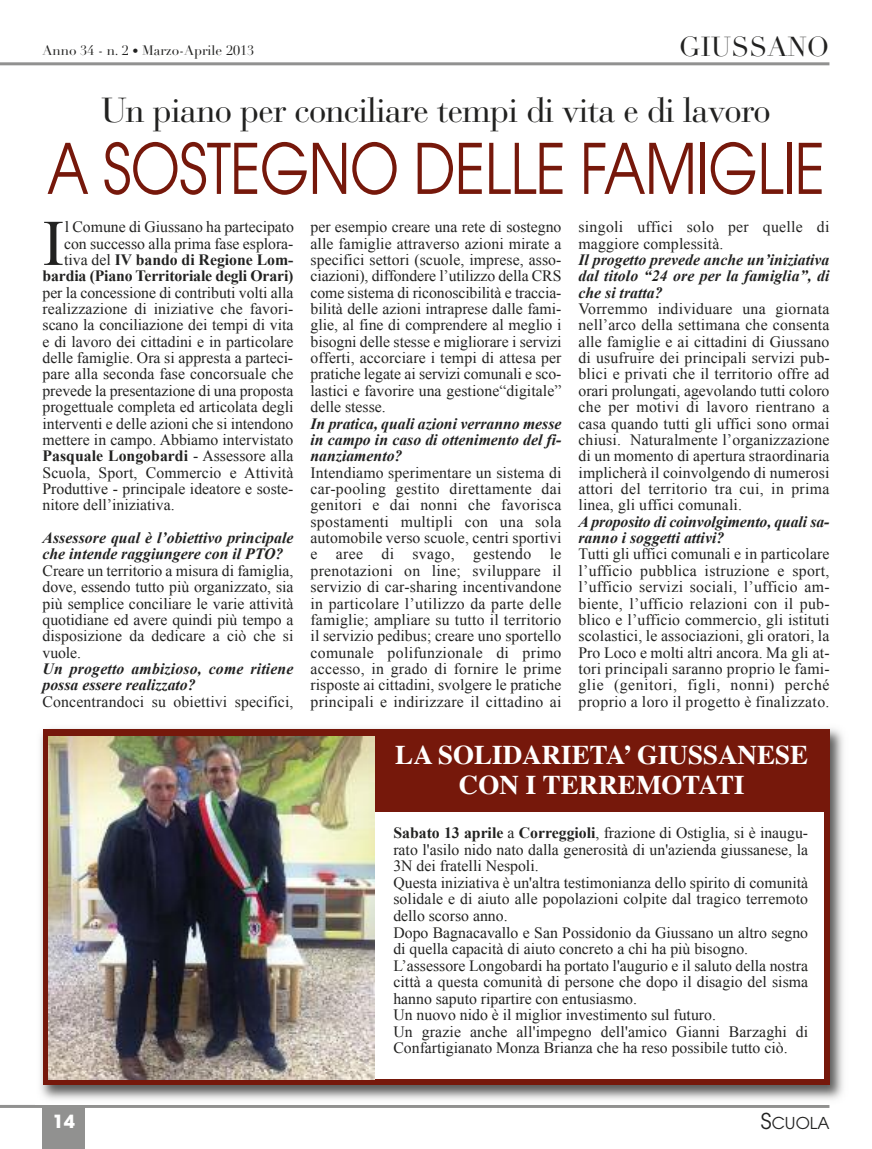
<style>
.page{position:relative;width:872px;height:1149px;background:#fff}
.page>*{position:absolute;margin:0;border:0;box-sizing:border-box;transform-origin:0 0}
.t1{font:69px "Avant Garde";letter-spacing:-.01em;color:#76180b;scale:.82 1}
.t2{font:65.1px "Times New Roman";color:#222221}
.t3{font:34.5px "Bauer Bodoni";letter-spacing:-.025em;color:#222221}
.t4{font:700 27px/30px "Times";color:#fff;text-align:center}
.t5{font:27px "Didot LH";color:#222221}
.t6{font:700 18px "Avant Garde";color:#fff}
.t7{font:16.35px "Avant Garde";color:#222221}
.t8{font:15.75px/16.4px "Times New Roman";color:#222221;text-align:justify}
.t9{font:italic 700 15.75px/16.4px "Times New Roman";color:#222221}
.t10{font:15.75px/16.4px "Times New Roman";letter-spacing:.02em;color:#222221}
.t11{font:13.5px "Didot LH";color:#222221}
.s1{font-size:12px}
.s2{font-weight:700}
.s3{font-size:21.75px}
</style>
<div class="page">
<div style="left:43px;top:1106px;width:42px;height:42px;background:#919190"></div>
<hr style="left:0;top:1104px;width:829px;height:3px;background:#919190">
<hr style="left:0;top:62px;width:829px;height:3px;background:#919190">
<img style="left:40px;top:728px;width:803px;height:372px">
<div style="left:43px;top:729px;width:786px;height:355px;background:#76180b"></div>
<div style="left:49px;top:811px;width:774px;height:267px;background:#fff"></div>
<img style="left:49px;top:736px;width:326px;height:342px">
<p class="t11" style="left:43px;top:45px;width:213px">Anno 34 - n. 2 <span class="s1">•</span> Marzo-Aprile 2013</p>
<h3 class="t5" style="left:679px;top:37px;width:152px">GIUSSANO</h3>
<h3 class="t3" style="left:101px;top:97px;width:670px">Un piano per conciliare tempi di vita e di lavoro</h3>
<h1 class="t1" style="left:47px;top:143px;width:950px">A SOSTEGNO DELLE FAMIGLIE</h1>
<p class="t8" style="left:43px;top:219px;width:253px;text-align:right">l Comune di Giussano ha partecipato con successo alla prima fase esplora&shy;tiva del <span class="s2">IV bando di Regione Lom&shy;bardia (Piano Territoriale degli Orari)</span></p>
<p class="t8" style="left:43px;top:284px;width:252px">per la concessione di contributi volti alla realizzazione di iniziative che favori&shy;scano la conciliazione dei tempi di vita e di lavoro dei cittadini e in particolare delle famiglie. Ora si appresta a parteci&shy;pare alla seconda fase concorsuale che prevede la presentazione di una proposta progettuale completa ed articolata degli interventi e delle azioni che si intendono mettere in campo. Abbiamo intervistato <span class="s2">Pasquale Longobardi</span> - Assessore alla Scuola, Sport, Commercio e Attività Produttive - principale ideatore e soste&shy;nitore dell’iniziativa.</p>
<p class="t9" style="left:43px;top:529px;width:252px">Assessore qual è l’obiettivo principale che intende raggiungere con il PTO?</p>
<p class="t8" style="left:43px;top:562px;width:252px">Creare un territorio a misura di famiglia, dove, essendo tutto più organizzato, sia più semplice conciliare le varie attività quotidiane ed avere quindi più tempo a disposizione da dedicare a ciò che si vuole.</p>
<p class="t9" style="left:43px;top:660px;width:252px">Un progetto ambizioso, come ritiene possa essere realizzato?</p>
<p class="t8" style="left:43px;top:693px;width:252px">Concentrandoci su obiettivi specifici,</p>
<h2 class="t2" style="left:43px;top:207px;width:23px">I</h2>
<p class="t8" style="left:310px;top:219px;width:252px">per esempio creare una rete di sostegno alle famiglie attraverso azioni mirate a specifici settori (scuole, imprese, asso&shy;ciazioni), diffondere l’utilizzo della CRS come sistema di riconoscibilità e traccia&shy;bilità delle azioni intraprese dalle fami&shy;glie, al fine di comprendere al meglio i bisogni delle stesse e migliorare i servizi offerti, accorciare i tempi di attesa per pratiche legate ai servizi comunali e sco&shy;lastici e favorire una gestione“digitale” delle stesse.</p>
<p class="t9" style="left:310px;top:415px;width:252px;text-align:justify">In pratica, quali azioni verranno messe in campo in caso di ottenimento del fi&shy;nanziamento?</p>
<p class="t8" style="left:310px;top:464px;width:252px">Intendiamo sperimentare un sistema di car-pooling gestito direttamente dai genitori e dai nonni che favorisca spostamenti multipli con una sola automobile verso scuole, centri sportivi e aree di svago, gestendo le prenotazioni on line; sviluppare il servizio di car-sharing incentivandone in particolare l’utilizzo da parte delle famiglie; ampliare su tutto il territorio il servizio pedibus; creare uno sportello comunale polifunzionale di primo accesso, in grado di fornire le prime risposte ai cittadini, svolgere le pratiche principali e indirizzare il cittadino ai</p>
<p class="t10" style="left:578px;top:219px;width:252px">singoli uffici solo per quelle di maggiore complessità.</p>
<p class="t9" style="left:578px;top:251px;width:252px;text-align:justify">Il progetto prevede anche un’iniziativa dal titolo “24 ore per la famiglia”, di che si tratta?</p>
<p class="t8" style="left:578px;top:300px;width:253px">Vorremmo individuare una giornata nell’arco della settimana che consenta alle famiglie e ai cittadini di Giussano di usufruire dei principali servizi pub&shy;blici e privati che il territorio offre ad orari prolungati, agevolando tutti coloro che per motivi di lavoro rientrano a casa quando tutti gli uffici sono ormai chiusi. Naturalmente l’organizzazione di un momento di apertura straordinaria implicherà il coinvolgendo di numerosi attori del territorio tra cui, in prima linea, gli uffici comunali.</p>
<p class="t9" style="left:578px;top:513px;width:251px">A proposito di coinvolgimento, quali sa&shy;ranno i soggetti attivi?</p>
<p class="t8" style="left:578px;top:546px;width:253px">Tutti gli uffici comunali e in particolare l’ufficio pubblica istruzione e sport, l’ufficio servizi sociali, l’ufficio am&shy;biente, l’ufficio relazioni con il pub&shy;blico e l’ufficio commercio, gli istituti scolastici, le associazioni, gli oratori, la Pro Loco e molti altri ancora. Ma gli at&shy;tori principali saranno proprio le fami&shy;glie (genitori, figli, nonni) perché proprio a loro il progetto è finalizzato.</p>
<h3 class="t4" style="left:395px;top:742px;width:414px">LA SOLIDARIETA’ GIUSSANESE<br>CON I TERREMOTATI</h3>
<p class="t8" style="left:393px;top:824px;width:416px;text-align:left"><span class="s2">Sabato 13 aprile</span> a <span class="s2">Correggioli</span>, frazione di Ostiglia, si è inaugu&shy;rato l'asilo nido nato dalla generosità di un'azienda giussanese, la 3N dei fratelli Nespoli.<br>Questa iniziativa è un'altra testimonianza dello spirito di comunità solidale e di aiuto alle popolazioni colpite dal tragico terremoto dello scorso anno.<br>Dopo Bagnacavallo e San Possidonio da Giussano un altro segno di quella capacità di aiuto concreto a chi ha più bisogno.<br>L’assessore Longobardi ha portato l'augurio e il saluto della nostra città a questa comunità di persone che dopo il disagio del sisma hanno saputo ripartire con entusiasmo.<br>Un nuovo nido è il miglior investimento sul futuro.<br>Un grazie anche all'impegno dell'amico Gianni Barzaghi di Confartigianato Monza Brianza che ha reso possibile tutto ciò.</p>
<p class="t6" style="left:53px;top:1114px;width:24px">14</p>
<p class="t7" style="left:761px;top:1116px;width:70px"><span class="s3">S</span>CUOLA</p>
</div>
